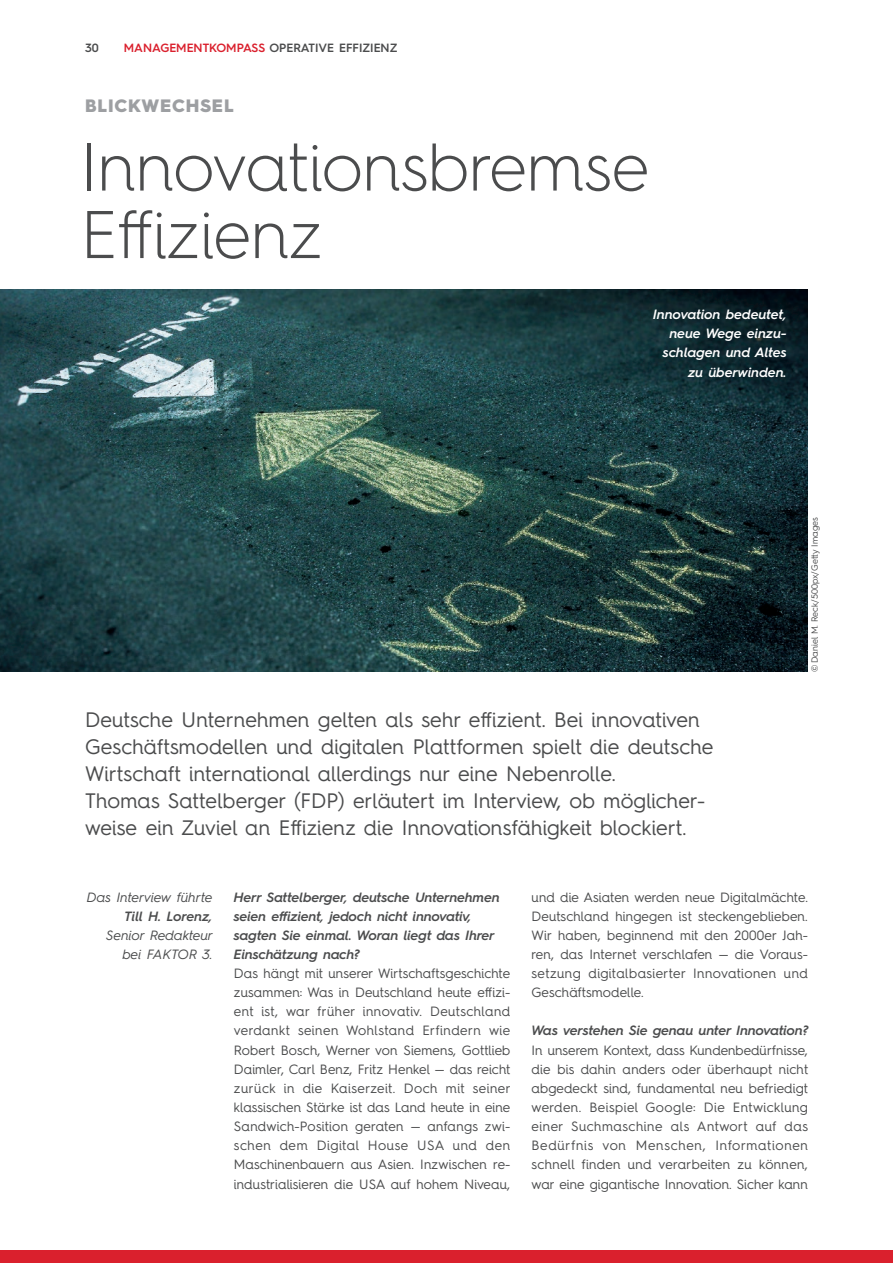
<style>
.page{position:relative;width:893px;height:1263px;background:#fff}
.page>*{position:absolute;margin:0;border:0;box-sizing:border-box;transform-origin:0 0}
.t1{font:300 67.5px/67.5px "Hurme Geometric Sans 4";letter-spacing:.005em;color:#4b4c4d}
.t2{font:21px/27px "Hurme Geometric Sans 4";letter-spacing:.01em;color:#4b4c4d}
.t3{font:900 18px "Hurme Geometric Sans 4";letter-spacing:.05em;color:#9d9fa2}
.t4{font:13.5px/19.2px "Hurme Geometric Sans 4";letter-spacing:.01em;color:#4b4c4d;text-align:justify}
.t5{font:italic 600 13.5px/19.2px "Hurme Geometric Sans 4";color:#4b4c4d}
.t6{font:italic 600 13.5px/19.2px "Hurme Geometric Sans 4";letter-spacing:.01em;color:#fff;text-align:right}
.t7{font:italic 13.5px/19.2px "Hurme Geometric Sans 4";letter-spacing:.01em;color:#4b4c4d;text-align:right}
.t8{font:600 12px "Hurme Geometric Sans 4";color:#4b4c4d}
.t9{font:9px "Hurme Geometric Sans 4";color:#4b4c4d}
.s1{color:#da202d}
</style>
<div class="page">
<div style="left:0;top:1250px;width:893px;height:13px;background:#da202d"></div>
<img style="left:0;top:289px;width:808px;height:383px">
<p class="t8" style="left:85px;top:40px;width:15px">30</p>
<p class="t8" style="left:124px;top:40px;width:275px"><span class="s1">MANAGEMENTKOMPASS</span> OPERATIVE EFFIZIENZ</p>
<h3 class="t3" style="left:85px;top:93px;width:150px">BLICKWECHSEL</h3>
<h1 class="t1" style="left:81px;top:132px;width:570px">Innovationsbremse<br>Effizienz</h1>
<p class="t6" style="left:653px;top:305px;width:135px">Innovation bedeutet, neue Wege einzu&shy;schlagen und Altes zu überwinden.</p>
<p class="t2" style="left:85px;top:706px;width:630px">Deutsche Unternehmen gelten als sehr effizient. Bei innovativen Geschäftsmodellen und digitalen Plattformen spielt die deutsche Wirtschaft international allerdings nur eine Nebenrolle.<br>Thomas Sattelberger (FDP) erläutert im Interview, ob möglicher&shy;weise ein Zuviel an Effizienz die Innovationsfähigkeit blockiert.</p>
<p class="t9" style="left:808px;top:672px;width:156px;rotate:-90deg">©Daniel M. Reck/500px/Getty Images</p>
<p class="t7" style="left:87px;top:887px;width:127px">Das Interview führte</p>
<p class="t5" style="left:125px;top:906px;width:90px">Till H. Lorenz,</p>
<p class="t7" style="left:106px;top:925px;width:108px">Senior Redakteur bei FAKTOR 3.</p>
<p class="t5" style="left:234px;top:887px;width:267px">Herr Sattelberger, deutsche Unternehmen seien effizient, jedoch nicht innovativ, sagten Sie einmal. Woran liegt das Ihrer Einschätzung nach?</p>
<p class="t4" style="left:234px;top:963px;width:278px">Das hängt mit unserer Wirtschaftsgeschichte zusammen: Was in Deutschland heute effizi&shy;ent ist, war früher innovativ. Deutschland verdankt seinen Wohlstand Erfindern wie Robert Bosch, Werner von Siemens, Gottlieb Daimler, Carl Benz, Fritz Henkel — das reicht zurück in die Kaiserzeit. Doch mit seiner klassischen Stärke ist das Land heute in eine Sandwich-Position geraten — anfangs zwi&shy;schen dem Digital House USA und den Maschinenbauern aus Asien. Inzwischen re&shy;industrialisieren die USA auf hohem Niveau,</p>
<p class="t4" style="left:531px;top:887px;width:278px">und die Asiaten werden neue Digitalmächte.<br>Deutschland hingegen ist steckengeblieben.<br>Wir haben, beginnend mit den 2000er Jah&shy;ren, das Internet verschlafen — die Voraus&shy;setzung digitalbasierter Innovationen und Geschäftsmodelle.</p>
<p class="t5" style="left:531px;top:1021px;width:278px">Was verstehen Sie genau unter Innovation?</p>
<p class="t4" style="left:531px;top:1040px;width:278px">In unserem Kontext, dass Kundenbedürfnisse, die bis dahin anders oder überhaupt nicht abgedeckt sind, fundamental neu befriedigt werden. Beispiel Google: Die Entwicklung einer Suchmaschine als Antwort auf das Bedürfnis von Menschen, Informationen schnell finden und verarbeiten zu können, war eine gigantische Innovation. Sicher kann</p>
</div>
